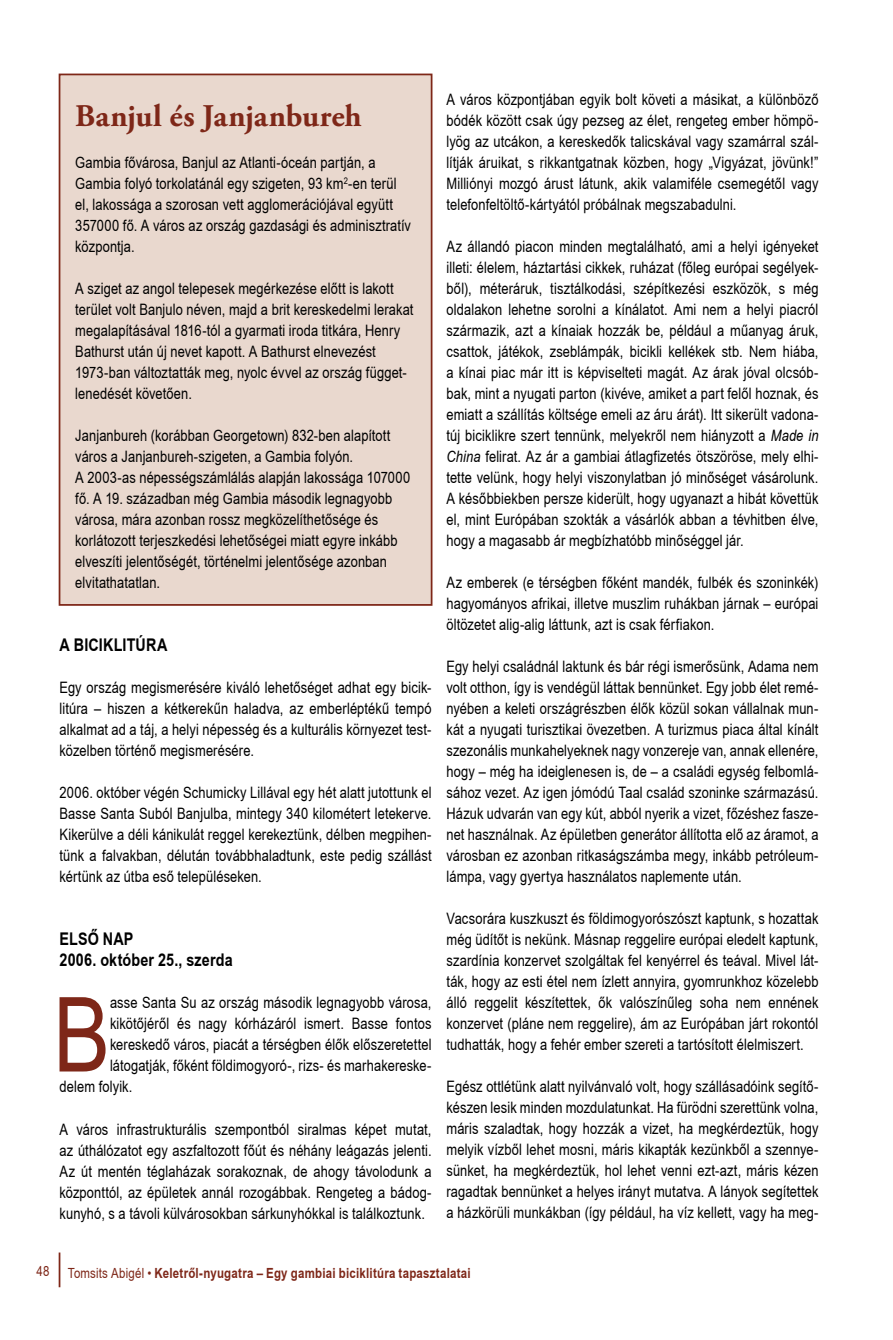
<style>
.page{position:relative;width:893px;height:1340px;background:#fff}
.page>*{position:absolute;margin:0;border:0;box-sizing:border-box;transform-origin:0 0}
.t1{font:103.77px "Arial Narrow Hu Normal";color:#7e2718}
.t2{font:700 31.5px "Adobe Garamond Pro";letter-spacing:-.01em;color:#7e2718}
.t3{font:700 17.5px/21px "Arial Narrow Hu";letter-spacing:.01em;color:#000}
.t4{font:15.75px/21px "Arial Narrow Hu Normal";letter-spacing:.005em;color:#000;text-align:justify}
.t5{font:700 14px "Arial Narrow Hu";letter-spacing:.015em;color:#7e2718}
.t6{font:14px "Arial Narrow Hu Normal";color:#7e2718}
.s1{font-family:"Arial Narrow Hu";font-style:italic}
.s2{font-family:"Arial Narrow Hu Normal";font-weight:400}
</style>
<div class="page">
<hr style="left:59px;top:1252px;width:1px;height:35px;background:#7e2718">
<div style="left:60px;top:74px;width:372px;height:531px;background:#e9d8ce"></div>
<div style="left:59px;top:74px;width:373px;height:532px;border:2px solid #7e2718"></div>
<h2 class="t2" style="left:75px;top:98px;width:288px">Banjul és Janjanbureh</h2>
<p class="t4" style="left:75px;top:151px;width:337px;text-align:left">Gambia fővárosa, Banjul az Atlanti-óceán partján, a Gambia folyó torkolatánál egy szigeten, 93 km<sup>2</sup>-en terül el, lakossága a szorosan vett agglomerációjával együtt 357000 fő. A város az ország gazdasági és adminisztratív központja.</p>
<p class="t4" style="left:75px;top:277px;width:340px;text-align:left">A sziget az angol telepesek megérkezése előtt is lakott terület volt Banjulo néven, majd a brit kereskedelmi lerakat megalapításával 1816-tól a gyarmati iroda titkára, Henry Bathurst után új nevet kapott. A Bathurst elnevezést 1973-ban változtatták meg, nyolc évvel az ország függet&shy;lenedését követően.</p>
<p class="t4" style="left:75px;top:424px;width:336px;text-align:left">Janjanbureh (korábban Georgetown) 832-ben alapított város a Janjanbureh-szigeten, a Gambia folyón.<br>A 2003-as népességszámlálás alapján lakossága 107000 fő. A 19. században még Gambia második legnagyobb városa, mára azonban rossz megközelíthetősége és korlátozott terjeszkedési lehetőségei miatt egyre inkább elveszíti jelentőségét, történelmi jelentősége azonban elvitathatatlan.</p>
<p class="t3" style="left:60px;top:633px;width:107px">A biciklitúra</p>
<p class="t4" style="left:60px;top:676px;width:374px">Egy ország megismerésére kiváló lehetőséget adhat egy bicik&shy;litúra – hiszen a kétkerekűn haladva, az emberléptékű tempó alkalmat ad a táj, a helyi népesség és a kulturális környezet test&shy;közelben történő megismerésére.</p>
<p class="t4" style="left:60px;top:781px;width:374px">2006. október végén Schumicky Lillával egy hét alatt jutottunk el Basse Santa Suból Banjulba, mintegy 340 kilométert letekerve.<br>Kikerülve a déli kánikulát reggel kerekeztünk, délben megpihen&shy;tünk a falvakban, délután továbbhaladtunk, este pedig szállást kértünk az útba eső településeken.</p>
<p class="t3" style="left:60px;top:927px;width:175px">Első nap<br>2006. október 25., szerda</p>
<h1 class="t1" style="left:53px;top:958px;width:58px">B</h1>
<p class="t4" style="left:110px;top:991px;width:323px">asse Santa Su az ország második legnagyobb városa,</p>
<p class="t4" style="left:110px;top:1012px;width:323px">kikötőjéről és nagy kórházáról ismert. Basse fontos</p>
<p class="t4" style="left:110px;top:1033px;width:323px">kereskedő város, piacát a térségben élők előszeretettel</p>
<p class="t4" style="left:110px;top:1054px;width:323px">látogatják, főként földimogyoró-, rizs- és marhakereske-</p>
<p class="t4" style="left:60px;top:1075px;width:74px">delem folyik.</p>
<p class="t4" style="left:60px;top:1117px;width:374px">A város infrastrukturális szempontból siralmas képet mutat, az úthálózatot egy aszfaltozott főút és néhány leágazás jelenti.<br>Az út mentén téglaházak sorakoznak, de ahogy távolodunk a központtól, az épületek annál rozogábbak. Rengeteg a bádog&shy;kunyhó, s a távoli külvárosokban sárkunyhókkal is találkoztunk.</p>
<p class="t4" style="left:446px;top:88px;width:374px">A város központjában egyik bolt követi a másikat, a különböző bódék között csak úgy pezseg az élet, rengeteg ember hömpö&shy;lyög az utcákon, a kereskedők talicskával vagy szamárral szál&shy;lítják áruikat, s rikkantgatnak közben, hogy „Vigyázat, jövünk!” Milliónyi mozgó árust látunk, akik valamiféle csemegétől vagy telefonfeltöltő-kártyától próbálnak megszabadulni.</p>
<p class="t4" style="left:446px;top:235px;width:374px">Az állandó piacon minden megtalálható, ami a helyi igényeket illeti: élelem, háztartási cikkek, ruházat (főleg európai segélyek&shy;ből), méteráruk, tisztálkodási, szépítkezési eszközök, s még oldalakon lehetne sorolni a kínálatot. Ami nem a helyi piacról származik, azt a kínaiak hozzák be, például a műanyag áruk, csattok, játékok, zseblámpák, bicikli kellékek stb. Nem hiába, a kínai piac már itt is képviselteti magát. Az árak jóval olcsób&shy;bak, mint a nyugati parton (kivéve, amiket a part felől hoznak, és emiatt a szállítás költsége emeli az áru árát). Itt sikerült vadona&shy;túj biciklikre szert tennünk, melyekről nem hiányzott a <span class="s1">Made in China</span> felirat. Az ár a gambiai átlagfizetés ötszöröse, mely elhi&shy;tette velünk, hogy helyi viszonylatban jó minőséget vásárolunk.<br>A későbbiekben persze kiderült, hogy ugyanazt a hibát követtük el, mint Európában szokták a vásárlók abban a tévhitben élve, hogy a magasabb ár megbízhatóbb minőséggel jár.</p>
<p class="t4" style="left:446px;top:571px;width:374px">Az emberek (e térségben főként mandék, fulbék és szoninkék) hagyományos afrikai, illetve muszlim ruhákban járnak – európai öltözetet alig-alig láttunk, azt is csak férfiakon.</p>
<p class="t4" style="left:446px;top:655px;width:374px">Egy helyi családnál laktunk és bár régi ismerősünk, Adama nem volt otthon, így is vendégül láttak bennünket. Egy jobb élet remé&shy;nyében a keleti országrészben élők közül sokan vállalnak mun&shy;kát a nyugati turisztikai övezetben. A turizmus piaca által kínált szezonális munkahelyeknek nagy vonzereje van, annak ellenére, hogy – még ha ideiglenesen is, de – a családi egység felbomlá&shy;sához vezet. Az igen jómódú Taal család szoninke származású.<br>Házuk udvarán van egy kút, abból nyerik a vizet, főzéshez fasze&shy;net használnak. Az épületben generátor állította elő az áramot, a városban ez azonban ritkaságszámba megy, inkább petróleum&shy;lámpa, vagy gyertya használatos naplemente után.</p>
<p class="t4" style="left:446px;top:907px;width:374px">Vacsorára kuszkuszt és földimogyorószószt kaptunk, s hozattak még üdítőt is nekünk. Másnap reggelire európai eledelt kaptunk, szardínia konzervet szolgáltak fel kenyérrel és teával. Mivel lát&shy;ták, hogy az esti étel nem ízlett annyira, gyomrunkhoz közelebb álló reggelit készítettek, ők valószínűleg soha nem ennének konzervet (pláne nem reggelire), ám az Európában járt rokontól tudhatták, hogy a fehér ember szereti a tartósított élelmiszert.</p>
<p class="t4" style="left:446px;top:1075px;width:374px">Egész ottlétünk alatt nyilvánvaló volt, hogy szállásadóink segítő&shy;készen lesik minden mozdulatunkat. Ha fürödni szerettünk volna, máris szaladtak, hogy hozzák a vizet, ha megkérdeztük, hogy melyik vízből lehet mosni, máris kikapták kezünkből a szennye&shy;sünket, ha megkérdeztük, hol lehet venni ezt-azt, máris kézen ragadtak bennünket a helyes irányt mutatva. A lányok segítettek a házkörüli munkákban (így például, ha víz kellett, vagy ha meg-</p>
<p class="t6" style="left:37px;top:1260px;width:15px">48</p>
<p class="t5" style="left:68px;top:1262px;width:404px"><span class="s2">Tomsits Abigél •</span> Keletről-nyugatra – Egy gambiai biciklitúra tapasztalatai</p>
</div>
